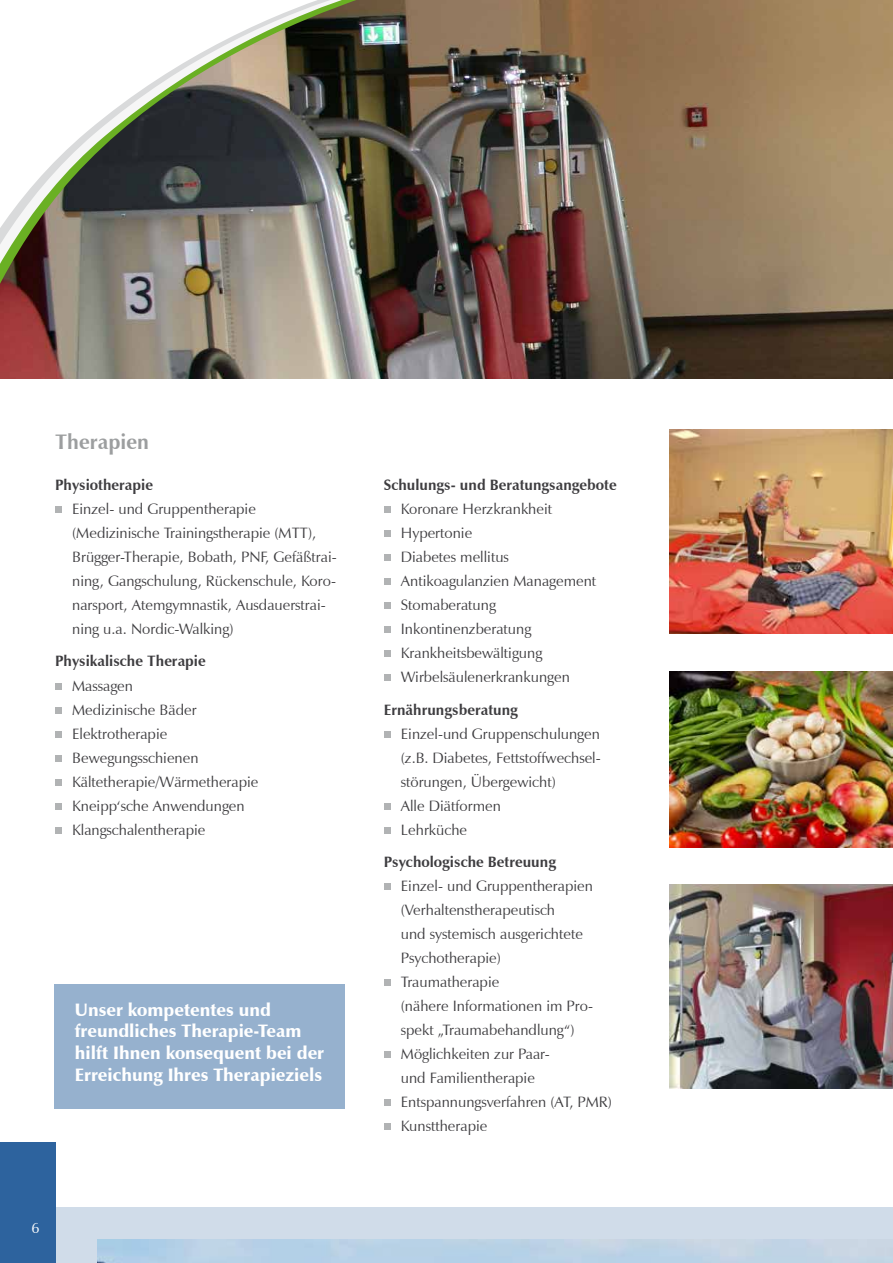
<style>
.page{position:relative;width:893px;height:1263px;background:#fff}
.page>*{position:absolute;margin:0;border:0;box-sizing:border-box;transform-origin:0 0}
.t1{font:700 21px "Zapf Humanist 601 BT";color:#9c9e9f}
.t2{font:900 18px/21.6px "Zapf Humanist 601 BT";color:#fff}
.t3{font:15px/24px "Zapf Humanist 601 BT";color:#3e3d40}
.t4{font:700 15px "Zapf Humanist 601 BT";color:#3e3d40}
.t5{font:15px "Zapf Humanist 601 BT";color:#fff}
</style>
<div class="page">
<img style="left:486px;top:0;width:407px;height:378px">
<svg style="left:390px;top:0;width:96px;height:537px"></svg>
<svg style="left:390px;top:472px;width:88px;height:47px"></svg>
<svg style="left:390px;top:0;width:89px;height:472px"></svg>
<img style="left:0;top:0;width:478px;height:451px">
<div style="left:55px;top:506px;width:7px;height:7px;background:#b1b3b4"></div>
<div style="left:55px;top:683px;width:7px;height:6px;background:#b1b3b4"></div>
<div style="left:55px;top:707px;width:7px;height:6px;background:#b1b3b4"></div>
<div style="left:55px;top:731px;width:7px;height:6px;background:#b1b3b4"></div>
<div style="left:55px;top:755px;width:7px;height:6px;background:#b1b3b4"></div>
<div style="left:55px;top:779px;width:7px;height:6px;background:#b1b3b4"></div>
<div style="left:55px;top:803px;width:7px;height:6px;background:#b1b3b4"></div>
<div style="left:55px;top:827px;width:7px;height:6px;background:#b1b3b4"></div>
<div style="left:54px;top:984px;width:290px;height:124px;background:#96b1ce"></div>
<svg style="left:55px;top:1208px;width:838px;height:55px;fill:#d0dce9"></svg>
<div style="left:0;top:1142px;width:55px;height:121px;background:#2d639e"></div>
<div style="left:384px;top:506px;width:6px;height:7px;background:#b1b3b4"></div>
<div style="left:384px;top:530px;width:6px;height:7px;background:#b1b3b4"></div>
<div style="left:384px;top:554px;width:6px;height:7px;background:#b1b3b4"></div>
<div style="left:384px;top:578px;width:6px;height:7px;background:#b1b3b4"></div>
<div style="left:384px;top:602px;width:6px;height:7px;background:#b1b3b4"></div>
<div style="left:384px;top:626px;width:6px;height:7px;background:#b1b3b4"></div>
<div style="left:384px;top:650px;width:6px;height:7px;background:#b1b3b4"></div>
<div style="left:384px;top:674px;width:6px;height:7px;background:#b1b3b4"></div>
<svg style="left:384px;top:731px;width:6px;height:6px"></svg>
<svg style="left:384px;top:803px;width:6px;height:6px"></svg>
<svg style="left:384px;top:827px;width:6px;height:6px"></svg>
<div style="left:384px;top:883px;width:6px;height:7px;background:#b1b3b4"></div>
<div style="left:384px;top:979px;width:6px;height:7px;background:#b1b3b4"></div>
<div style="left:384px;top:1051px;width:6px;height:7px;background:#b1b3b4"></div>
<div style="left:384px;top:1099px;width:6px;height:7px;background:#b1b3b4"></div>
<div style="left:384px;top:1123px;width:6px;height:7px;background:#b1b3b4"></div>
<img style="left:669px;top:429px;width:224px;height:205px">
<img style="left:669px;top:884px;width:224px;height:205px">
<img style="left:669px;top:672px;width:224px;height:175px">
<h1 class="t1" style="left:55px;top:429px;width:95px">Therapien</h1>
<p class="t4" style="left:55px;top:475px;width:99px">Physiotherapie</p>
<p class="t3" style="left:72px;top:497px;width:266px">Einzel- und Gruppentherapie (Medizinische Trainingstherapie (MTT), Brügger-Therapie, Bobath, PNF, Gefäßtrai&shy;ning, Gangschulung, Rückenschule, Koro&shy;narsport, Atemgymnastik, Ausdauerstrai&shy;ning u.a. Nordic-Walking)</p>
<p class="t4" style="left:55px;top:652px;width:152px">Physikalische Therapie</p>
<p class="t3" style="left:72px;top:673px;width:188px">Massagen<br>Medizinische Bäder<br>Elektrotherapie<br>Bewegungsschienen<br>Kältetherapie/Wärmetherapie<br>Kneipp‘sche Anwendungen<br>Klangschalentherapie</p>
<p class="t2" style="left:75px;top:999px;width:251px">Unser kompetentes und freundliches Therapie-Team hilft Ihnen konsequent bei der<br>Erreichung Ihres Therapieziels</p>
<p class="t5" style="left:31px;top:1219px;width:10px">6</p>
<p class="t4" style="left:384px;top:476px;width:234px">Schulungs- und Beratungsangebote</p>
<p class="t3" style="left:401px;top:497px;width:197px">Koronare Herzkrankheit<br>Hypertonie<br>Diabetes mellitus<br>Antikoagulanzien Management<br>Stomaberatung<br>Inkontinenzberatung<br>Krankheitsbewältigung<br>Wirbelsäulenerkrankungen</p>
<p class="t4" style="left:384px;top:700px;width:136px">Ernährungsberatung</p>
<p class="t3" style="left:401px;top:721px;width:201px">Einzel-und Gruppenschulungen (z.B. Diabetes, Fettstoffwechsel&shy;störungen, Übergewicht)<br>Alle Diätformen<br>Lehrküche</p>
<p class="t4" style="left:384px;top:853px;width:174px">Psychologische Betreuung</p>
<p class="t3" style="left:401px;top:874px;width:213px">Einzel- und Gruppentherapien (Verhaltenstherapeutisch<br>und systemisch ausgerichtete<br>Psychotherapie)<br>Traumatherapie<br>(nähere Informationen im Pro&shy;spekt „Traumabehandlung“)<br>Möglichkeiten zur Paar-<br>und Familientherapie<br>Entspannungsverfahren (AT, PMR)<br>Kunsttherapie</p>
</div>
